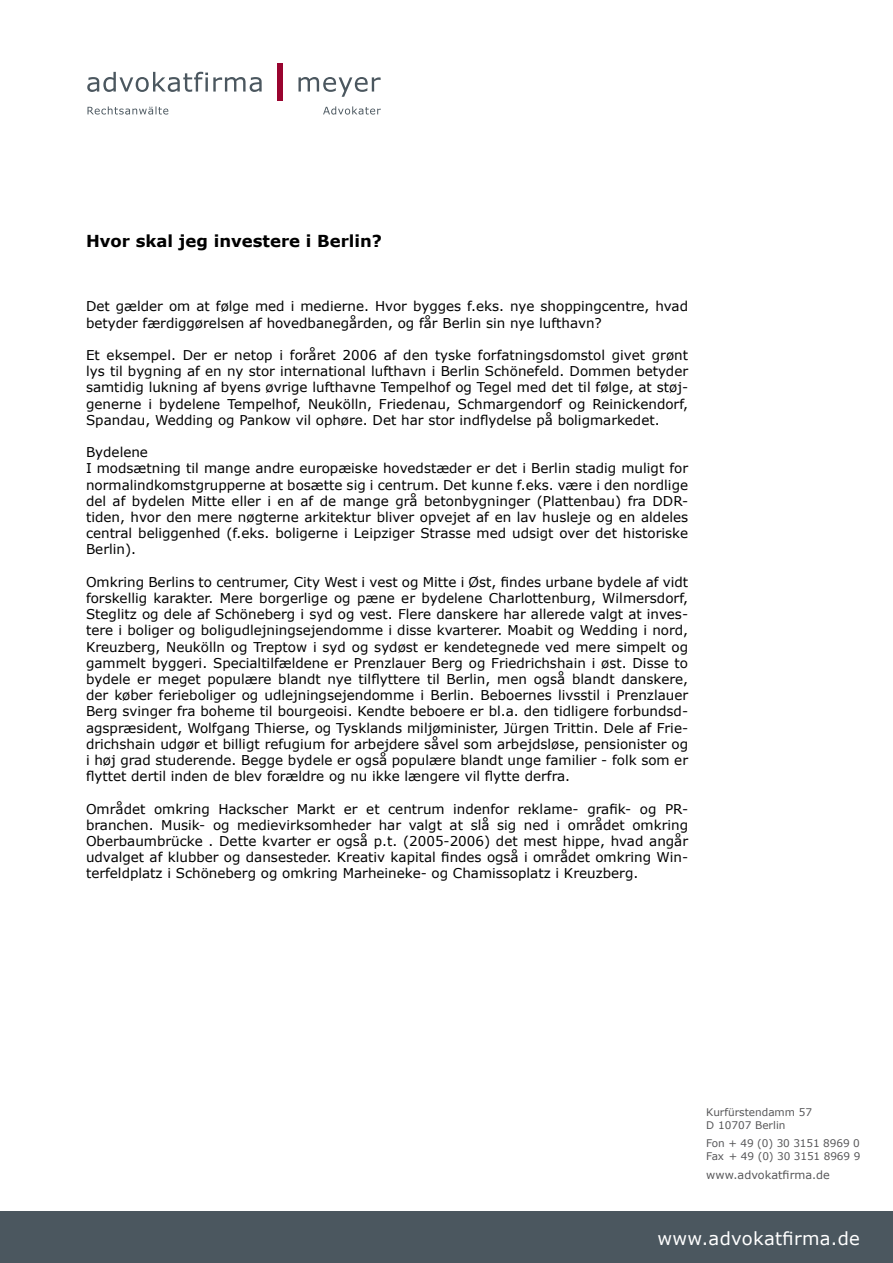
<style>
.page{position:relative;width:893px;height:1263px;background:#fff}
.page>*{position:absolute;margin:0;border:0;box-sizing:border-box;transform-origin:0 0}
.t1{font:18px "Verdana";letter-spacing:.015em;color:#fff}
.t2{font:700 16.5px "Verdana";color:#000}
.t3{font:13.5px/16.2px "Verdana";color:#000;text-align:justify}
.t4{font:11.25px "Verdana";color:#58585a}
.t5{font:10.5px/12.6px "Verdana";color:#58585a}
</style>
<div class="page">
<div style="left:0;top:1212px;width:893px;height:51px;background:#4b575f"></div>
<svg style="left:298px;top:77px;width:83px;height:20px"></svg>
<div style="left:278px;top:64px;width:5px;height:37px;background:#99042f"></div>
<svg style="left:87px;top:72px;width:175px;height:20px"></svg>
<svg style="left:88px;top:106px;width:293px;height:9px"></svg>
<p class="t2" style="left:86px;top:230px;width:298px">Hvor skal jeg investere i Berlin?</p>
<p class="t3" style="left:86px;top:298px;width:604px">Det gælder om at følge med i medierne. Hvor bygges f.eks. nye shoppingcentre, hvad betyder færdiggørelsen af hovedbanegården, og får Berlin sin nye lufthavn?</p>
<p class="t3" style="left:86px;top:346px;width:604px">Et eksempel. Der er netop i foråret 2006 af den tyske forfatningsdomstol givet grønt lys til bygning af en ny stor international lufthavn i Berlin Schönefeld. Dommen betyder samtidig lukning af byens øvrige lufthavne Tempelhof og Tegel med det til følge, at støj&shy;generne i bydelene Tempelhof, Neukölln, Friedenau, Schmargendorf og Reinickendorf, Spandau, Wedding og Pankow vil ophøre. Det har stor indflydelse på boligmarkedet.</p>
<p class="t3" style="left:86px;top:444px;width:604px;text-align:left">Bydelene<br>I modsætning til mange andre europæiske hovedstæder er det i Berlin stadig muligt for normalindkomstgrupperne at bosætte sig i centrum. Det kunne f.eks. være i den nordlige del af bydelen Mitte eller i en af de mange grå betonbygninger (Plattenbau) fra DDR&shy;tiden, hvor den mere nøgterne arkitektur bliver opvejet af en lav husleje og en aldeles central beliggenhed (f.eks. boligerne i Leipziger Strasse med udsigt over det historiske Berlin).</p>
<p class="t3" style="left:86px;top:573px;width:604px">Omkring Berlins to centrumer, City West i vest og Mitte i Øst, findes urbane bydele af vidt forskellig karakter. Mere borgerlige og pæne er bydelene Charlottenburg, Wilmersdorf, Steglitz og dele af Schöneberg i syd og vest. Flere danskere har allerede valgt at inves&shy;tere i boliger og boligudlejningsejendomme i disse kvarterer. Moabit og Wedding i nord, Kreuzberg, Neukölln og Treptow i syd og sydøst er kendetegnede ved mere simpelt og gammelt byggeri. Specialtilfældene er Prenzlauer Berg og Friedrichshain i øst. Disse to bydele er meget populære blandt nye tilflyttere til Berlin, men også blandt danskere, der køber ferieboliger og udlejningsejendomme i Berlin. Beboernes livsstil i Prenzlauer Berg svinger fra boheme til bourgeoisi. Kendte beboere er bl.a. den tidligere forbundsd&shy;agspræsident, Wolfgang Thierse, og Tysklands miljøminister, Jürgen Trittin. Dele af Frie&shy;drichshain udgør et billigt refugium for arbejdere såvel som arbejdsløse, pensionister og i høj grad studerende. Begge bydele er også populære blandt unge familier - folk som er flyttet dertil inden de blev forældre og nu ikke længere vil flytte derfra.</p>
<p class="t3" style="left:86px;top:800px;width:604px">Området omkring Hackscher Markt er et centrum indenfor reklame- grafik- og PR&shy;branchen. Musik- og medievirksomheder har valgt at slå sig ned i området omkring Oberbaumbrücke . Dette kvarter er også p.t. (2005-2006) det mest hippe, hvad angår udvalget af klubber og dansesteder. Kreativ kapital findes også i området omkring Win&shy;terfeldplatz i Schöneberg og omkring Marheineke- og Chamissoplatz i Kreuzberg.</p>
<p class="t5" style="left:706px;top:1106px;width:107px">Kurfürstendamm 57<br>D 10707 Berlin</p>
<p class="t5" style="left:706px;top:1137px;width:156px">Fon + 49 (0) 30 3151 8969 0<br>Fax + 49 (0) 30 3151 8969 9</p>
<p class="t4" style="left:706px;top:1168px;width:125px">www.advokatfirma.de</p>
<h1 class="t1" style="left:657px;top:1227px;width:204px">www.advokatfirma.de</h1>
</div>
